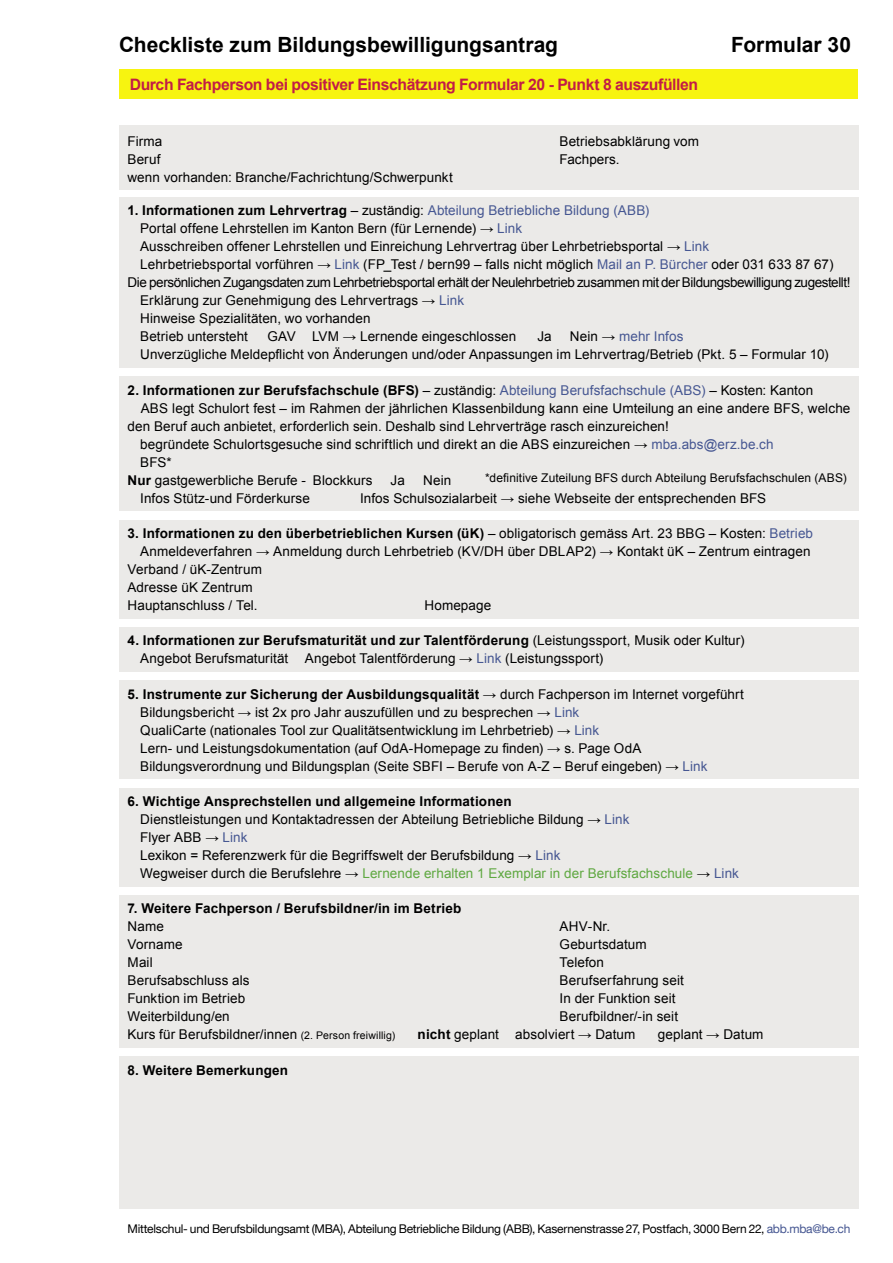
<style>
.page{position:relative;width:893px;height:1263px;background:#fff}
.page>*{position:absolute;margin:0;border:0;box-sizing:border-box;transform-origin:0 0}
.t1{font:700 21px "Arial";color:#000}
.t2{font:700 15.75px "Arial";letter-spacing:-.025em;color:#c21c47}
.t3{font:13.5px/18px "Arial";letter-spacing:.005em;color:#000}
.t4{font:700 13.5px "Arial";letter-spacing:.015em;color:#000}
.t5{font:13.5px "Arial";letter-spacing:-.035em;color:#000}
.t6{font:13.5px "Arial";letter-spacing:.005em;color:#465792}
.t7{font:12px "Helvetica Neue LT Com";letter-spacing:-.02em;color:#000}
.t8{font:12px "Arial";letter-spacing:.01em;color:#000}
.s1{font-weight:700;color:#000}
.s2{color:#000}
.s3{color:#465792}
.s4{font-weight:400}
.s5{font-weight:400;color:#465792}
.s6{font-weight:700}
.s7{color:#5fa841}
.s8{font-size:10.5px}
</style>
<div class="page">
<div style="left:119px;top:125px;width:740px;height:65px;background:#ebeae8"></div>
<div style="left:119px;top:376px;width:740px;height:135px;background:#ebeae8"></div>
<div style="left:119px;top:69px;width:739px;height:30px;background:#f7f410"></div>
<div style="left:119px;top:520px;width:740px;height:98px;background:#ebeae8"></div>
<div style="left:119px;top:627px;width:740px;height:45px;background:#ebeae8"></div>
<div style="left:119px;top:680px;width:740px;height:99px;background:#ebeae8"></div>
<div style="left:119px;top:895px;width:740px;height:153px;background:#ebeae8"></div>
<div style="left:119px;top:788px;width:740px;height:98px;background:#ebeae8"></div>
<div style="left:119px;top:197px;width:740px;height:171px;background:#ebeae8"></div>
<div style="left:119px;top:1056px;width:740px;height:153px;background:#ebeae8"></div>
<h1 class="t1" style="left:119px;top:31px;width:441px">Checkliste zum Bildungsbewilligungsantrag</h1>
<h1 class="t1" style="left:731px;top:31px;width:121px">Formular 30</h1>
<p class="t2" style="left:130px;top:74px;width:570px">Durch Fachperson bei positiver Einschätzung Formular 20 - Punkt 8 auszufüllen</p>
<p class="t3" style="left:128px;top:132px;width:36px">Firma</p>
<p class="t3" style="left:560px;top:132px;width:141px">Betriebsabklärung vom</p>
<p class="t3" style="left:128px;top:150px;width:34px">Beruf</p>
<p class="t3" style="left:559px;top:150px;width:62px">Fachpers.</p>
<p class="t3" style="left:128px;top:168px;width:327px">wenn vorhanden: Branche/Fachrichtung/Schwerpunkt</p>
<p class="t6" style="left:128px;top:202px;width:523px"><span class="s1">1. Informationen zum Lehrvertrag</span> <span class="s2">– zuständig:</span> Abteilung Betriebliche Bildung (ABB)</p>
<p class="t3" style="left:140px;top:220px;width:383px">Portal offene Lehrstellen im Kanton Bern (für Lernende) → <span class="s3">Link</span></p>
<p class="t3" style="left:140px;top:238px;width:570px">Ausschreiben offener Lehrstellen und Einreichung Lehrvertrag über Lehrbetriebsportal → <span class="s3">Link</span></p>
<p class="t3" style="left:140px;top:256px;width:695px">Lehrbetriebsportal vorführen → <span class="s3">Link</span> (FP_Test / bern99 – falls nicht möglich <span class="s3">Mail an P. Bürcher</span> oder 031 633 87 67)</p>
<p class="t5" style="left:128px;top:274px;width:724px">Die persönlichen Zugangsdaten zum Lehrbetriebsportal erhält der Neulehrbetrieb zusammen mit der Bildungsbewilligung zugestellt!</p>
<p class="t3" style="left:140px;top:292px;width:325px">Erklärung zur Genehmigung des Lehrvertrags → <span class="s3">Link</span></p>
<p class="t3" style="left:140px;top:310px;width:232px">Hinweise Spezialitäten, wo vorhanden</p>
<p class="t3" style="left:140px;top:328px;width:109px">Betrieb untersteht</p>
<p class="t3" style="left:268px;top:328px;width:250px">GAV LVM → Lernende eingeschlossen</p>
<p class="t3" style="left:537px;top:328px;width:16px">Ja</p>
<p class="t3" style="left:140px;top:328px;width:690px;text-indent:430px">Nein → <span class="s3">mehr Infos<br></span>Unverzügliche Meldepflicht von Änderungen und/oder Anpassungen im Lehrvertrag/Betrieb (Pkt. 5 – Formular 10)</p>
<p class="t4" style="left:128px;top:381px;width:687px">2. Informationen zur Berufsfachschule (BFS) <span class="s4">– zuständig:</span> <span class="s5">Abteilung Berufsfachschule (ABS)</span> <span class="s4">– Kosten: Kanton</span></p>
<p class="t3" style="left:141px;top:399px;width:711px">ABS legt Schulort fest – im Rahmen der jährlichen Klassenbildung kann eine Umteilung an eine andere BFS, welche</p>
<p class="t3" style="left:128px;top:417px;width:543px">den Beruf auch anbietet, erforderlich sein. Deshalb sind Lehrverträge rasch einzureichen!</p>
<p class="t3" style="left:140px;top:435px;width:635px">begründete Schulortsgesuche sind schriftlich und direkt an die ABS einzureichen → <span class="s3">mba.abs@erz.be.ch</span></p>
<p class="t3" style="left:140px;top:453px;width:33px">BFS*</p>
<p class="t3" style="left:128px;top:471px;width:246px"><span class="s6">Nur</span> gastgewerbliche Berufe - Blockkurs</p>
<p class="t3" style="left:391px;top:471px;width:16px">Ja</p>
<p class="t3" style="left:423px;top:471px;width:30px">Nein</p>
<p class="t8" style="left:485px;top:469px;width:363px">*definitive Zuteilung BFS durch Abteilung Berufsfachschulen (ABS)</p>
<p class="t3" style="left:140px;top:489px;width:171px">Infos Stütz-und Förderkurse</p>
<p class="t3" style="left:360px;top:489px;width:408px">Infos Schulsozialarbeit → siehe Webseite der entsprechenden BFS</p>
<p class="t4" style="left:128px;top:524px;width:687px">3. Informationen zu den überbetrieblichen Kursen (üK) <span class="s4">– obligatorisch gemäss Art. 23 BBG – Kosten:</span> <span class="s5">Betrieb</span></p>
<p class="t3" style="left:140px;top:542px;width:672px">Anmeldeverfahren → Anmeldung durch Lehrbetrieb (KV/DH über DBLAP2) → Kontakt üK – Zentrum eintragen</p>
<p class="t3" style="left:128px;top:560px;width:136px">Verband / üK-Zentrum</p>
<p class="t3" style="left:128px;top:578px;width:127px">Adresse üK Zentrum</p>
<p class="t3" style="left:128px;top:596px;width:132px">Hauptanschluss / Tel.</p>
<p class="t3" style="left:424px;top:596px;width:68px">Homepage</p>
<p class="t3" style="left:140px;top:632px;width:606px;text-indent:-13px"><span class="s6">4. Informationen zur Berufsmaturität und zur Talentförderung</span> (Leistungssport, Musik oder Kultur)<br>Angebot Berufsmaturität Angebot Talentförderung → <span class="s3">Link</span> (Leistungssport)</p>
<p class="t3" style="left:140px;top:685px;width:605px;text-indent:-13px"><span class="s6">5. Instrumente zur Sicherung der Ausbildungsqualität →</span> durch Fachperson im Internet vorgeführt Bildungsbericht → ist 2x pro Jahr auszufüllen und zu besprechen → <span class="s3">Link<br></span>QualiCarte (nationales Tool zur Qualitätsentwicklung im Lehrbetrieb) → <span class="s3">Link<br></span>Lern- und Leistungsdokumentation (auf OdA-Homepage zu finden) → s. Page OdA Bildungsverordnung und Bildungsplan (Seite SBFI – Berufe von A-Z – Beruf eingeben) → <span class="s3">Link</span></p>
<p class="t3" style="left:140px;top:792px;width:600px;text-indent:-13px"><span class="s6">6. Wichtige Ansprechstellen und allgemeine Informationen<br></span>Dienstleistungen und Kontaktadressen der Abteilung Betriebliche Bildung → <span class="s3">Link<br></span>Flyer ABB → <span class="s3">Link<br></span>Lexikon = Referenzwerk für die Begriffswelt der Berufsbildung → <span class="s3">Link<br></span>Wegweiser durch die Berufslehre → <span class="s7">Lernende erhalten 1 Exemplar in der Berufsfachschule</span> → <span class="s3">Link</span></p>
<p class="t4" style="left:128px;top:900px;width:335px">7. Weitere Fachperson / Berufsbildner/in im Betrieb</p>
<p class="t3" style="left:128px;top:918px;width:38px">Name</p>
<p class="t3" style="left:560px;top:918px;width:52px">AHV-Nr.</p>
<p class="t3" style="left:128px;top:936px;width:56px">Vorname</p>
<p class="t3" style="left:560px;top:936px;width:89px">Geburtsdatum</p>
<p class="t3" style="left:128px;top:954px;width:27px">Mail</p>
<p class="t3" style="left:560px;top:954px;width:46px">Telefon</p>
<p class="t3" style="left:128px;top:972px;width:124px">Berufsabschluss als</p>
<p class="t3" style="left:560px;top:972px;width:126px">Berufserfahrung seit</p>
<p class="t3" style="left:128px;top:990px;width:119px">Funktion im Betrieb</p>
<p class="t3" style="left:560px;top:990px;width:117px">In der Funktion seit</p>
<p class="t3" style="left:128px;top:1008px;width:104px">Weiterbildung/en</p>
<p class="t3" style="left:560px;top:1008px;width:120px">Berufbildner/-in seit</p>
<p class="t3" style="left:128px;top:1026px;width:269px">Kurs für Berufsbildner/innen <span class="s8">(2. Person freiwillig)</span></p>
<p class="t3" style="left:418px;top:1026px;width:219px"><span class="s6">nicht</span> geplant absolviert → Datum</p>
<p class="t3" style="left:658px;top:1026px;width:107px">geplant → Datum</p>
<p class="t4" style="left:128px;top:1061px;width:162px">8. Weitere Bemerkungen</p>
<p class="t7" style="left:128px;top:1221px;width:724px">Mittelschul- und Berufsbildungsamt (MBA), Abteilung Betriebliche Bildung (ABB), Kasernenstrasse 27, Postfach, 3000 Bern 22, <span class="s3">abb.mba@be.ch</span></p>
</div>
